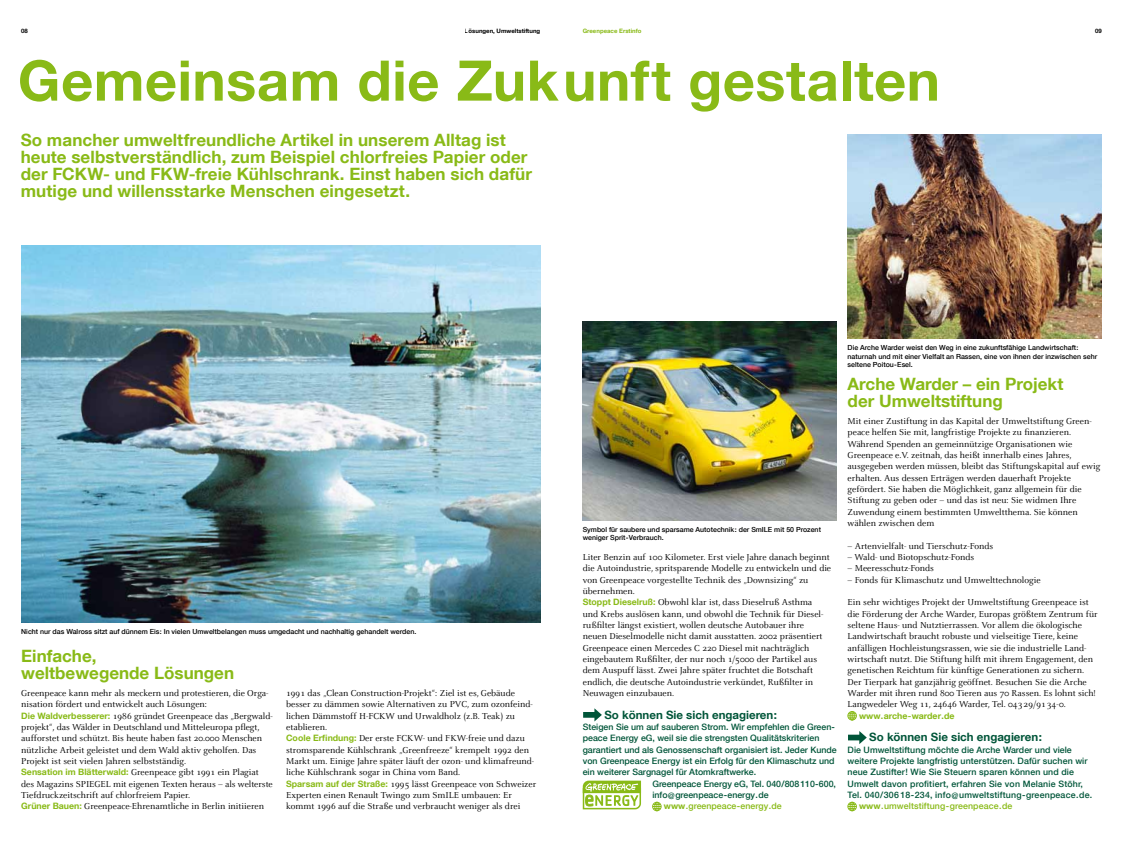
<style>
.page{position:relative;width:1123px;height:842px;background:#fff}
.page>*{position:absolute;margin:0;border:0;box-sizing:border-box;transform-origin:0 0}
.t1{font:700 56px "Helvetica Neue LT Com";letter-spacing:.01em;color:#89ba17}
.t2{font:700 17px/17px "Helvetica Neue LT Com";letter-spacing:.005em;color:#89ba17}
.t3{font:700 11.5px "Helvetica Neue LT Com";color:#005539}
.t4{font:9.5px/11.3px "Celeste";color:#000}
.t5{font:500 8.8px "Helvetica Neue LT Com";color:#005539}
.t6{font:500 8.8px "Helvetica Neue LT Com";letter-spacing:.02em;color:#005539}
.t7{font:500 8.8px "Helvetica Neue LT Com";letter-spacing:.01em;color:#89ba17}
.t8{font:700 8.8px "Helvetica Neue LT Com";color:#89ba17}
.t9{font:500 7px/8.5px "Helvetica Neue LT Com";color:#000}
.t10{font:700 6px "Helvetica Neue LT Com";color:#000}
.t11{font:700 6px "Helvetica Neue LT Com";color:#89ba17}
.s1{font-family:"Helvetica Neue LT Com";font-weight:700;font-size:8.8px;color:#89ba17}
.s2{font-weight:700}
</style>
<div class="page">
<img style="left:21px;top:245px;width:519px;height:377px">
<img style="left:847px;top:135px;width:254px;height:204px">
<img style="left:583px;top:322px;width:254px;height:198px">
<svg style="left:583px;top:708px;width:19px;height:13px"></svg>
<div style="left:652px;top:802px;width:9px;height:9px;border:1px solid #89ba17;border-radius:50%"></div>
<svg style="left:653px;top:802px;width:8px;height:9px"></svg>
<div style="left:654px;top:802px;width:5px;height:9px;border:1px solid #89ba17;border-radius:50%"></div>
<svg style="left:583px;top:781px;width:58px;height:28px"></svg>
<div style="left:847px;top:711px;width:9px;height:9px;border:1px solid #89ba17;border-radius:50%"></div>
<svg style="left:848px;top:711px;width:8px;height:9px"></svg>
<div style="left:849px;top:711px;width:5px;height:9px;border:1px solid #89ba17;border-radius:50%"></div>
<svg style="left:848px;top:731px;width:18px;height:13px"></svg>
<div style="left:847px;top:802px;width:9px;height:9px;border:1px solid #89ba17;border-radius:50%"></div>
<svg style="left:848px;top:802px;width:8px;height:9px"></svg>
<div style="left:849px;top:802px;width:5px;height:9px;border:1px solid #89ba17;border-radius:50%"></div>
<p class="t10" style="left:21px;top:27px;width:8px">08</p>
<p class="t10" style="left:465px;top:27px;width:77px">Lösungen, Umweltstiftung</p>
<p class="t11" style="left:583px;top:27px;width:60px">Greenpeace Erstinfo</p>
<p class="t10" style="left:1095px;top:27px;width:8px">09</p>
<h1 class="t1" style="left:18px;top:45px;width:923px">Gemeinsam die Zukunft gestalten</h1>
<h2 class="t2" style="left:21px;top:131px;width:513px">So mancher umweltfreundliche Artikel in unserem Alltag ist heute selbstverständlich, zum Beispiel chlorfreies Papier oder der FCKW- und FKW-freie Kühlschrank. Einst haben sich dafür mutige und willensstarke Menschen eingesetzt.</h2>
<p class="t9" style="left:21px;top:627px;width:396px">Nicht nur das Walross sitzt auf dünnem Eis: In vielen Umweltbelangen muss umgedacht und nachhaltig gehandelt werden.</p>
<h2 class="t2" style="left:21px;top:647px;width:214px">Einfache,<br>weltbewegende Lösungen</h2>
<p class="t4" style="left:21px;top:688px;width:253px">Greenpeace kann mehr als meckern und protestieren, die Orga&shy;nisation fördert und entwickelt auch Lösungen:<br><span class="s1">Die Waldverbesserer:</span> 1986 gründet Greenpeace das „Bergwald&shy;projekt“, das Wälder in Deutschland und Mitteleuropa pflegt, aufforstet und schützt. Bis heute haben fast 20.000 Menschen nützliche Arbeit geleistet und dem Wald aktiv geholfen. Das Projekt ist seit vielen Jahren selbstständig.<br><span class="s1">Sensation im Blätterwald:</span> Greenpeace gibt 1991 ein Plagiat des Magazins SPIEGEL mit eigenen Texten heraus – als welterste Tiefdruckzeitschrift auf chlorfreiem Papier.<br><span class="s1">Grüner Bauen:</span> Greenpeace-Ehrenamtliche in Berlin initiieren</p>
<p class="t4" style="left:286px;top:688px;width:252px">1991 das „Clean Construction-Projekt“: Ziel ist es, Gebäude besser zu dämmen sowie Alternativen zu PVC, zum ozonfeind&shy;lichen Dämmstoff H-FCKW und Urwaldholz (z.B. Teak) zu etablieren.<br><span class="s1">Coole Erfindung:</span> Der erste FCKW- und FKW-freie und dazu stromsparende Kühlschrank „Greenfreeze“ krempelt 1992 den Markt um. Einige Jahre später läuft der ozon- und klimafreund&shy;liche Kühlschrank sogar in China vom Band.<br><span class="s1">Sparsam auf der Straße:</span> 1995 lässt Greenpeace von Schweizer Experten einen Renault Twingo zum SmILE umbauen: Er kommt 1996 auf die Straße und verbraucht weniger als drei</p>
<p class="t9" style="left:583px;top:525px;width:240px">Symbol für saubere und sparsame Autotechnik: der SmILE mit 50 Prozent weniger Sprit-Verbrauch.</p>
<p class="t4" style="left:583px;top:552px;width:250px">Liter Benzin auf 100 Kilometer. Erst viele Jahre danach beginnt die Autoindustrie, spritsparende Modelle zu entwickeln und die von Greenpeace vorgestellte Technik des „Downsizing“ zu übernehmen.<br><span class="s1">Stoppt Dieselruß:</span> Obwohl klar ist, dass Dieselruß Asthma<br>und Krebs auslösen kann, und obwohl die Technik für Diesel&shy;rußfilter längst existiert, wollen deutsche Autobauer ihre<br>neuen Dieselmodelle nicht damit ausstatten. 2002 präsentiert Greenpeace einen Mercedes C 220 Diesel mit nachträglich eingebautem Rußfilter, der nur noch 1/5000 der Partikel aus dem Auspuff lässt. Zwei Jahre später fruchtet die Botschaft endlich, die deutsche Autoindustrie verkündet, Rußfilter in Neuwagen einzubauen.</p>
<p class="t3" style="left:604px;top:707px;width:174px">So können Sie sich engagieren:</p>
<p class="t5" style="left:583px;top:722px;width:254px">Steigen Sie um auf sauberen Strom. Wir empfehlen die Green-</p>
<p class="t5" style="left:583px;top:733px;width:238px">peace Energy eG, weil sie die strengsten Qualitätskriterien</p>
<p class="t5" style="left:583px;top:744px;width:255px">garantiert und als Genossenschaft organisiert ist. Jeder Kunde</p>
<p class="t5" style="left:583px;top:756px;width:253px">von Greenpeace Energy ist ein Erfolg für den Klimaschutz und</p>
<p class="t5" style="left:583px;top:767px;width:175px">ein weiterer Sargnagel für Atomkraftwerke.</p>
<p class="t5" style="left:652px;top:778px;width:185px">Greenpeace Energy eG, Tel. 040/808110-600,</p>
<p class="t5" style="left:652px;top:790px;width:118px">info@greenpeace-energy.de</p>
<p class="t7" style="left:664px;top:801px;width:119px"><span class="s2">www</span>.greenpeace-energy.de</p>
<p class="t9" style="left:847px;top:343px;width:251px">Die Arche Warder weist den Weg in eine zukunftsfähige Landwirtschaft: naturnah und mit einer Vielfalt an Rassen, eine von ihnen der inzwischen sehr seltene Poitou-Esel.</p>
<h2 class="t2" style="left:847px;top:375px;width:217px">Arche Warder – ein Projekt der Umweltstiftung</h2>
<p class="t4" style="left:847px;top:416px;width:254px">Mit einer Zustiftung in das Kapital der Umweltstiftung Green&shy;peace helfen Sie mit, langfristige Projekte zu finanzieren.<br>Während Spenden an gemeinnützige Organisationen wie Greenpeace e.V. zeitnah, das heißt innerhalb eines Jahres, ausgegeben werden müssen, bleibt das Stiftungskapital auf ewig erhalten. Aus dessen Erträgen werden dauerhaft Projekte gefördert. Sie haben die Möglichkeit, ganz allgemein für die Stiftung zu geben oder – und das ist neu: Sie widmen Ihre Zuwendung einem bestimmten Umweltthema. Sie können wählen zwischen dem</p>
<p class="t4" style="left:847px;top:540px;width:147px">– Artenvielfalt- und Tierschutz-Fonds</p>
<p class="t4" style="left:847px;top:552px;width:128px">– Wald- und Biotopschutz-Fonds</p>
<p class="t4" style="left:847px;top:563px;width:88px">– Meeresschutz-Fonds</p>
<p class="t4" style="left:847px;top:574px;width:194px">– Fonds für Klimaschutz und Umwelttechnologie</p>
<p class="t4" style="left:847px;top:597px;width:251px">Ein sehr wichtiges Projekt der Umweltstiftung Greenpeace ist die Förderung der Arche Warder, Europas größtem Zentrum für seltene Haus- und Nutztierrassen. Vor allem die ökologische Landwirtschaft braucht robuste und vielseitige Tiere, keine anfälligen Hochleistungsrassen, wie sie die industrielle Land&shy;wirtschaft nutzt. Die Stiftung hilft mit ihrem Engagement, den genetischen Reichtum für künftige Generationen zu sichern.<br>Der Tierpark hat ganzjährig geöffnet. Besuchen Sie die Arche Warder mit ihren rund 800 Tieren aus 70 Rassen. Es lohnt sich!<br>Langwedeler Weg 11, 24646 Warder, Tel. 04329/9134-0.</p>
<p class="t8" style="left:859px;top:710px;width:97px">www.arche-warder.de</p>
<p class="t3" style="left:869px;top:730px;width:174px">So können Sie sich engagieren:</p>
<p class="t5" style="left:847px;top:744px;width:226px">Die Umweltstiftung möchte die Arche Warder und viele</p>
<p class="t5" style="left:847px;top:756px;width:241px">weitere Projekte langfristig unterstützen. Dafür suchen wir</p>
<p class="t5" style="left:847px;top:767px;width:228px">neue Zustifter! Wie Sie Steuern sparen können und die</p>
<p class="t6" style="left:847px;top:778px;width:237px">Umwelt davon profitiert, erfahren Sie von Melanie Stöhr,</p>
<p class="t6" style="left:847px;top:790px;width:246px">Tel. 040/306 18-234, info@umweltstiftung-greenpeace.de.</p>
<p class="t7" style="left:859px;top:801px;width:155px"><span class="s2">www</span>.umweltstiftung-greenpeace.de</p>
</div>
